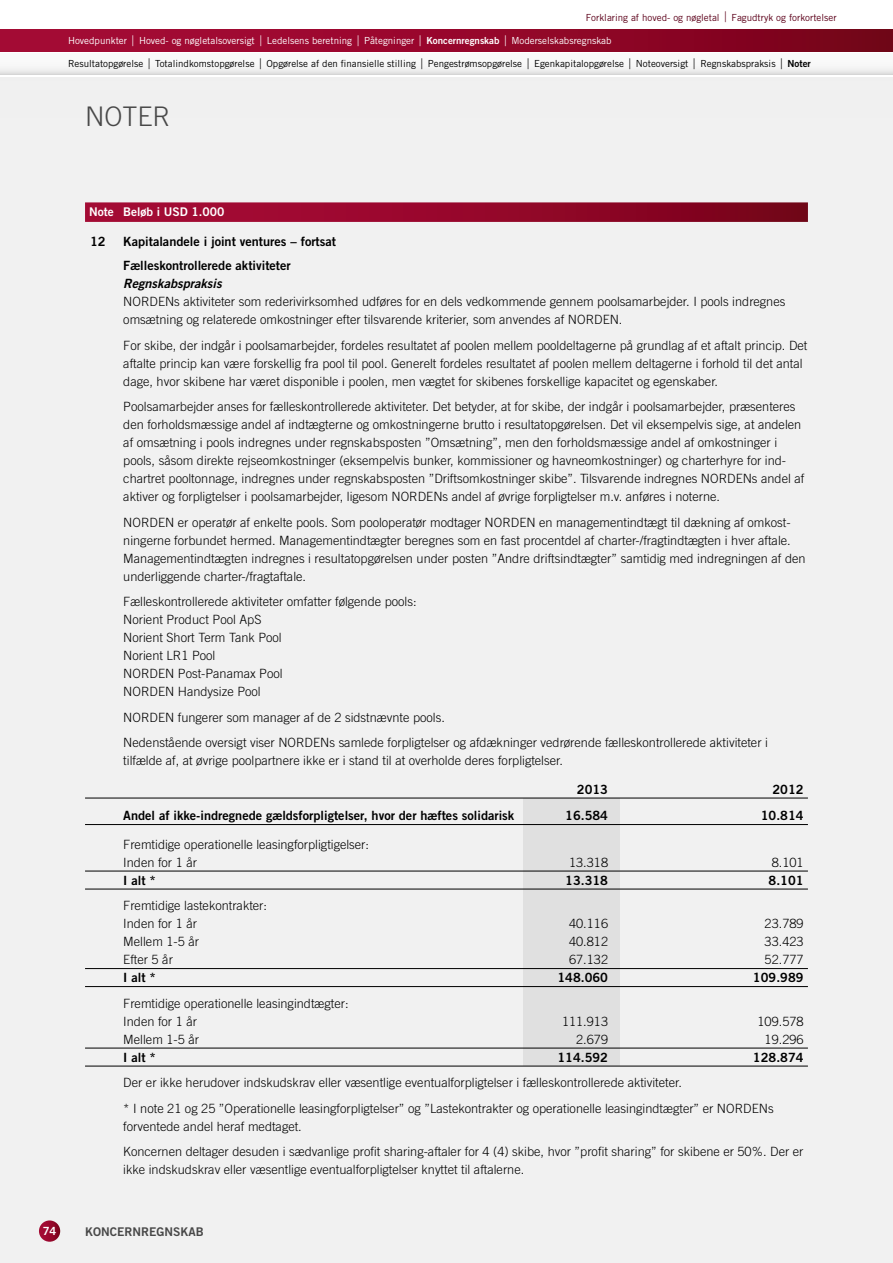
<style>
.page{position:relative;width:893px;height:1263px;background:#f1f1f1}
.page>*{position:absolute;margin:0;border:0;box-sizing:border-box;transform-origin:0 0}
.t1{font:300 27px "Trade Gothic LT Std";color:#484848}
.t2{font:300 12.75px/18px "Trade Gothic LT Std";color:#000}
.t3{font:12.75px/24px "Trade Gothic LT Std Bd 2";color:#000}
.t4{font:12.75px "Trade Gothic LT Std Bd 2 Obl";color:#000}
.t5{font:12px "Trade Gothic LT Std Bd 2";color:#fff}
.t6{font:12px "Trade Gothic LT Std Bd 2";color:#484848}
.t7{font:11.25px "Trade Gothic LT Std Bd 2";color:#fff}
.t8{font:9.75px "Trade Gothic LT Std";color:#000}
.t9{font:9.75px "Trade Gothic LT Std";color:#fff}
.t10{font:9.75px "Trade Gothic LT Std";color:#5c001a}
.s1{font-size:14.7px}
.s2{font-family:"Trade Gothic LT Std Bd 2"}
</style>
<div class="page">
<div style="left:523px;top:798px;width:96px;height:268px;background:#e0e0e0"></div>
<div style="left:85px;top:202px;width:723px;height:20px;background:linear-gradient(to right,#ac0b39,#7a031b)"></div>
<hr style="left:85px;top:798px;width:723px;height:1px;background:#000">
<hr style="left:85px;top:824px;width:723px;height:1px;background:#000">
<hr style="left:85px;top:871px;width:723px;height:1px;background:#000">
<hr style="left:85px;top:889px;width:723px;height:1px;background:#000">
<hr style="left:85px;top:968px;width:723px;height:1px;background:#000">
<hr style="left:85px;top:986px;width:723px;height:1px;background:#000">
<hr style="left:85px;top:1048px;width:723px;height:1px;background:#000">
<hr style="left:85px;top:1066px;width:723px;height:1px;background:#000">
<svg style="left:39px;top:1220px;width:21px;height:22px"></svg>
<div style="left:0;top:0;width:893px;height:77px;background:#fff"></div>
<div style="left:0;top:30px;width:893px;height:21px;background:linear-gradient(to right,#ac0b39,#7a031b)"></div>
<div style="left:0;top:53px;width:893px;height:21px;background:linear-gradient(to right,#f5f5f5,#f5f5f5)"></div>
<p class="t10" style="left:586px;top:11px;width:252px">Forklaring af hoved- og nøgletal <span class="s1">|</span> Fagudtryk og forkortelser</p>
<p class="t8" style="left:68px;top:58px;width:744px">Resultatopgørelse <span class="s1">|</span> Totalindkomstopgørelse <span class="s1">|</span> Opgørelse af den finansielle stilling <span class="s1">|</span> Pengestrømsopgørelse <span class="s1">|</span> Egenkapitalopgørelse <span class="s1">|</span> Noteoversigt <span class="s1">|</span> Regnskabspraksis <span class="s1">|</span> <span class="s2">Noter</span></p>
<p class="t9" style="left:68px;top:35px;width:545px">Hovedpunkter <span class="s1">|</span> Hoved- og nøgletalsoversigt <span class="s1">|</span> Ledelsens beretning <span class="s1">|</span> Påtegninger <span class="s1">|</span> <span class="s2">Koncernregnskab</span> <span class="s1">|</span> Moderselskabsregnskab</p>
<h1 class="t1" style="left:85px;top:100px;width:87px">NOtER</h1>
<p class="t5" style="left:89px;top:204px;width:137px">Note Beløb i USD 1.000</p>
<p class="t3" style="left:90px;top:229px;width:17px">12</p>
<p class="t3" style="left:123px;top:229px;width:214px">Kapitalandele i joint ventures – fortsat<br>Fælleskontrollerede aktiviteter</p>
<p class="t4" style="left:123px;top:276px;width:100px">Regnskabspraksis</p>
<p class="t2" style="left:123px;top:292px;width:664px">NORDENs aktiviteter som rederivirksomhed udføres for en dels vedkommende gennem poolsamarbejder. I pools indregnes omsætning og relaterede omkostninger efter tilsvarende kriterier, som anvendes af NORDEN.</p>
<p class="t2" style="left:123px;top:336px;width:686px">For skibe, der indgår i poolsamarbejder, fordeles resultatet af poolen mellem pooldeltagerne på grundlag af et aftalt princip. Det aftalte princip kan være forskellig fra pool til pool. generelt fordeles resultatet af poolen mellem deltagerne i forhold til det antal dage, hvor skibene har været disponible i poolen, men vægtet for skibenes forskellige kapacitet og egenskaber.</p>
<p class="t2" style="left:123px;top:397px;width:683px">Poolsamarbejder anses for fælleskontrollerede aktiviteter. Det betyder, at for skibe, der indgår i poolsamarbejder, præsenteres den forholdsmæssige andel af indtægterne og omkostningerne brutto i resultatopgørelsen. Det vil eksempelvis sige, at andelen af omsætning i pools indregnes under regnskabsposten ”Omsætning”, men den forholdsmæssige andel af omkostninger i pools, såsom direkte rejseomkostninger (eksempelvis bunker, kommissioner og havneomkostninger) og charterhyre for ind&shy;chartret pooltonnage, indregnes under regnskabsposten ”Driftsomkostninger skibe”. tilsvarende indregnes NORDENs andel af aktiver og forpligtelser i poolsamarbejder, ligesom NORDENs andel af øvrige forpligtelser m.v. anføres i noterne.</p>
<p class="t2" style="left:123px;top:513px;width:684px">NORDEN er operatør af enkelte pools. Som pooloperatør modtager NORDEN en managementindtægt til dækning af omkost&shy;ningerne forbundet hermed. Managementindtægter beregnes som en fast procentdel af charter-/fragtindtægten i hver aftale.<br>Managementindtægten indregnes i resultatopgørelsen under posten ”Andre driftsindtægter” samtidig med indregningen af den underliggende charter-/fragtaftale.</p>
<p class="t2" style="left:123px;top:592px;width:295px">Fælleskontrollerede aktiviteter omfatter følgende pools:<br>Norient Product Pool ApS<br>Norient Short term tank Pool<br>Norient lR1 Pool<br>NORDEN Post-Panamax Pool<br>NORDEN Handysize Pool</p>
<p class="t2" style="left:123px;top:704px;width:646px;line-height:25.5px">NORDEN fungerer som manager af de 2 sidstnævnte pools.<br>Nedenstående oversigt viser NORDENs samlede forpligtelser og afdækninger vedrørende fælleskontrollerede aktiviteter i</p>
<p class="t2" style="left:123px;top:751px;width:441px">tilfælde af, at øvrige poolpartnere ikke er i stand til at overholde deres forpligtelser.</p>
<p class="t3" style="left:577px;top:777px;width:33px">2013</p>
<p class="t3" style="left:772px;top:777px;width:33px">2012</p>
<p class="t3" style="left:123px;top:803px;width:392px">Andel af ikke-indregnede gældsforpligtelser, hvor der hæftes solidarisk</p>
<p class="t3" style="left:565px;top:803px;width:44px">16.584</p>
<p class="t3" style="left:761px;top:803px;width:44px">10.814</p>
<p class="t2" style="left:123px;top:835px;width:247px">Fremtidige operationelle leasingforpligtigelser:<br>Inden for 1 år</p>
<p class="t2" style="left:569px;top:853px;width:40px">13.318</p>
<p class="t2" style="left:772px;top:853px;width:33px">8.101</p>
<p class="t3" style="left:123px;top:868px;width:34px">I alt *</p>
<p class="t3" style="left:565px;top:868px;width:44px">13.318</p>
<p class="t3" style="left:768px;top:868px;width:37px">8.101</p>
<p class="t2" style="left:123px;top:896px;width:145px">Fremtidige lastekontrakter:<br>Inden for 1 år</p>
<p class="t2" style="left:569px;top:914px;width:40px">40.116</p>
<p class="t2" style="left:765px;top:914px;width:40px">23.789</p>
<p class="t2" style="left:123px;top:932px;width:77px">Mellem 1-5 år</p>
<p class="t2" style="left:569px;top:932px;width:40px">40.812</p>
<p class="t2" style="left:765px;top:932px;width:40px">33.423</p>
<p class="t2" style="left:123px;top:950px;width:51px">Efter 5 år</p>
<p class="t2" style="left:569px;top:950px;width:40px">67.132</p>
<p class="t2" style="left:765px;top:950px;width:40px">52.777</p>
<p class="t3" style="left:123px;top:965px;width:34px">I alt *</p>
<p class="t3" style="left:557px;top:965px;width:52px">148.060</p>
<p class="t3" style="left:753px;top:965px;width:52px">109.989</p>
<p class="t2" style="left:123px;top:994px;width:227px">Fremtidige operationelle leasingindtægter:<br>Inden for 1 år</p>
<p class="t2" style="left:562px;top:1012px;width:48px">111.913</p>
<p class="t2" style="left:757px;top:1012px;width:48px">109.578</p>
<p class="t2" style="left:123px;top:1030px;width:77px">Mellem 1-5 år</p>
<p class="t2" style="left:576px;top:1030px;width:33px">2.679</p>
<p class="t2" style="left:765px;top:1030px;width:40px">19.296</p>
<p class="t3" style="left:123px;top:1045px;width:34px">I alt *</p>
<p class="t3" style="left:557px;top:1045px;width:52px">114.592</p>
<p class="t3" style="left:753px;top:1045px;width:52px">128.874</p>
<p class="t2" style="left:123px;top:1070px;width:652px;line-height:25.5px">Der er ikke herudover indskudskrav eller væsentlige eventualforpligtelser i fælleskontrollerede aktiviteter.<br>* I note 21 og 25 ”Operationelle leasingforpligtelser” og ”lastekontrakter og operationelle leasingindtægter” er NORDENs</p>
<p class="t2" style="left:123px;top:1113px;width:682px;line-height:25.5px">forventede andel heraf medtaget.<br>koncernen deltager desuden i sædvanlige profit sharing-aftaler for 4 (4) skibe, hvor ”profit sharing” for skibene er 50%. Der er</p>
<p class="t2" style="left:123px;top:1160px;width:402px">ikke indskudskrav eller væsentlige eventualforpligtelser knyttet til aftalerne.</p>
<p class="t7" style="left:43px;top:1224px;width:15px">74</p>
<p class="t6" style="left:85px;top:1224px;width:120px">KONCERNREGNSKAB</p>
</div>
